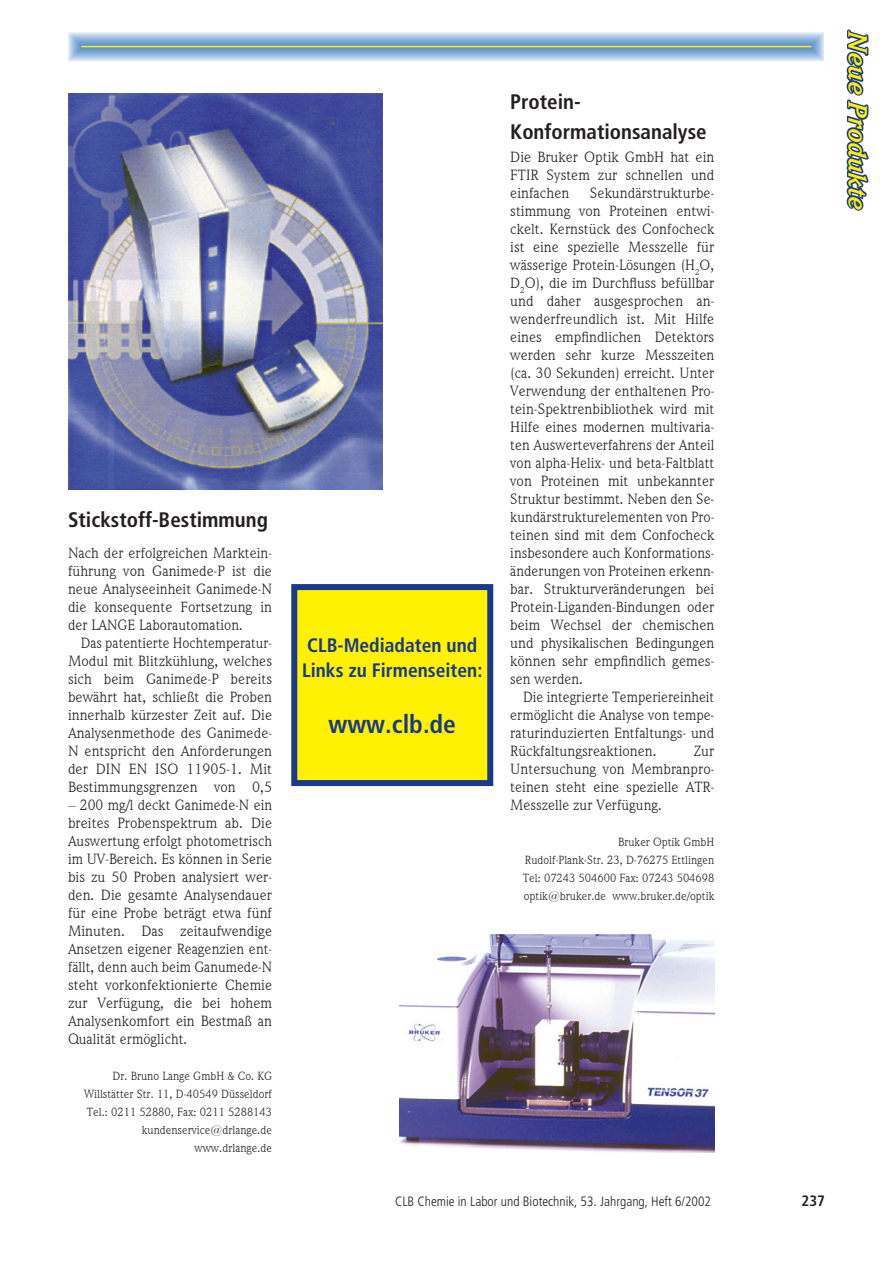
<style>
.page{position:relative;width:893px;height:1263px;background:#fff}
.page>*{position:absolute;margin:0;border:0;box-sizing:border-box;transform-origin:0 0}
.t1{font:italic 700 27px "Weidemann IT Cby BT";color:#fff101}
.t2{font:700 condensed 25.5px "Frutiger";color:#1a388c}
.t3{font:700 condensed 21px/29.4px "Frutiger";color:#231f20}
.t4{font:700 condensed 19.5px/25.2px "Frutiger";color:#1a388c}
.t5{font:15px/18px "Weidemann IT Cby BT";color:#231f20;text-align:justify}
.t6{font:700 condensed 15px "Frutiger";color:#231f20}
.t7{font:300 condensed 13.5px "Frutiger";color:#231f20}
.t8{font:12px/18px "Weidemann IT Cby BT";color:#231f20;text-align:right}
</style>
<div class="page">
<svg style="left:68px;top:32px;width:756px;height:29px;background:#9abbda"></svg>
<hr style="left:81px;top:46px;width:730px;height:1px;background:#fff101">
<svg style="left:846px;top:29px;width:23px;height:182px"></svg>
<img style="left:68px;top:94px;width:315px;height:395px">
<img style="left:400px;top:934px;width:314px;height:218px">
<div style="left:294px;top:587px;width:196px;height:196px;background:#fff101"></div>
<div style="left:291px;top:584px;width:202px;height:202px;border:6px solid #1a388c"></div>
<h3 class="t3" style="left:68px;top:505px;width:201px">Stickstoff-Bestimmung</h3>
<p class="t5" style="left:68px;top:544px;width:206px">Nach der erfolgreichen Marktein&shy;führung von Ganimede-P ist die neue Analyseeinheit Ganimede-N die konsequente Fortsetzung in der LANGE Laborautomation.</p>
<p class="t5" style="left:68px;top:634px;width:206px;text-indent:13px">Das patentierte Hochtemperatur-Modul mit Blitzkühlung, welches sich beim Ganimede-P bereits bewährt hat, schließt die Proben innerhalb kürzester Zeit auf. Die Analysenmethode des Ganimede-N entspricht den Anforderungen der DIN EN ISO 11905-1. Mit Bestimmungsgrenzen von 0,5</p>
<p class="t5" style="left:68px;top:796px;width:206px">– 200 mg/l deckt Ganimede-N ein breites Probenspektrum ab. Die Auswertung erfolgt photometrisch im UV-Bereich. Es können in Serie bis zu 50 Proben analysiert wer&shy;den. Die gesamte Analysendauer für eine Probe beträgt etwa fünf Minuten. Das zeitaufwendige Ansetzen eigener Reagenzien ent&shy;fällt, denn auch beim Ganumede-N steht vorkonfektionierte Chemie zur Verfügung, die bei hohem Analysenkomfort ein Bestmaß an Qualität ermöglicht.</p>
<p class="t8" style="left:84px;top:1067px;width:189px">Dr. Bruno Lange GmbH &amp; Co. KG<br>Willstätter Str. 11, D-40549 Düsseldorf<br>Tel.: 0211 52880, Fax: 0211 5288143 kundenservice@drlange.de www.drlange.de</p>
<h3 class="t4" style="left:302px;top:632px;width:182px">CLB-Mediadaten und<br>Links zu Firmenseiten:</h3>
<h2 class="t2" style="left:328px;top:709px;width:129px">www.clb.de</h2>
<h3 class="t3" style="left:510px;top:87px;width:198px">Protein-<br>Konformationsanalyse</h3>
<p class="t5" style="left:510px;top:148px;width:206px">Die Bruker Optik GmbH hat ein FTIR System zur schnellen und einfachen</p>
<p class="t5" style="left:510px;top:184px;width:206px;text-indent:80px">Sekundärstrukturbe&shy;stimmung von Proteinen entwi&shy;ckelt. Kernstück des Confocheck ist eine spezielle Messzelle für wässerige Protein-Lösungen (H<sub>2</sub>O, D<sub>2</sub>O), die im Durchfluss befüllbar und daher ausgesprochen an&shy;wenderfreundlich ist. Mit Hilfe eines empfindlichen Detektors werden sehr kurze Messzeiten (ca. 30 Sekunden) erreicht. Unter Verwendung der enthaltenen Pro&shy;tein-Spektrenbibliothek wird mit Hilfe eines modernen multivaria&shy;ten Auswerteverfahrens der Anteil von alpha-Helix- und beta-Faltblatt von Proteinen mit unbekannter Struktur bestimmt. Neben den Se&shy;kundärstrukturelementen von Pro&shy;teinen sind mit dem Confocheck insbesondere auch Konformations&shy;änderungen von Proteinen erkenn&shy;bar. Strukturveränderungen bei Protein-Liganden-Bindungen oder beim Wechsel der chemischen und physikalischen Bedingungen können sehr empfindlich gemes&shy;sen werden.</p>
<p class="t5" style="left:510px;top:688px;width:206px;text-indent:13px">Die integrierte Temperiereinheit ermöglicht die Analyse von tempe&shy;raturinduzierten Entfaltungs- und Rückfaltungsreaktionen.</p>
<p class="t5" style="left:510px;top:742px;width:206px;text-indent:183px">Zur Untersuchung von Membranpro&shy;teinen steht eine spezielle ATR-Messzelle zur Verfügung.</p>
<p class="t8" style="left:523px;top:833px;width:193px;text-align:justify;text-indent:95px">Bruker Optik GmbH Rudolf-Plank-Str. 23, D-76275 Ettlingen Tel: 07243 504600 Fax: 07243 504698 optik@bruker.de www.bruker.de/optik</p>
<h1 class="t1" style="left:874px;top:32px;width:179px;rotate:90deg">Neue Produkte</h1>
<p class="t7" style="left:395px;top:1194px;width:317px">CLB Chemie in Labor und Biotechnik, 53. Jahrgang, Heft 6/2002</p>
<p class="t6" style="left:801px;top:1192px;width:25px">237</p>
</div>
